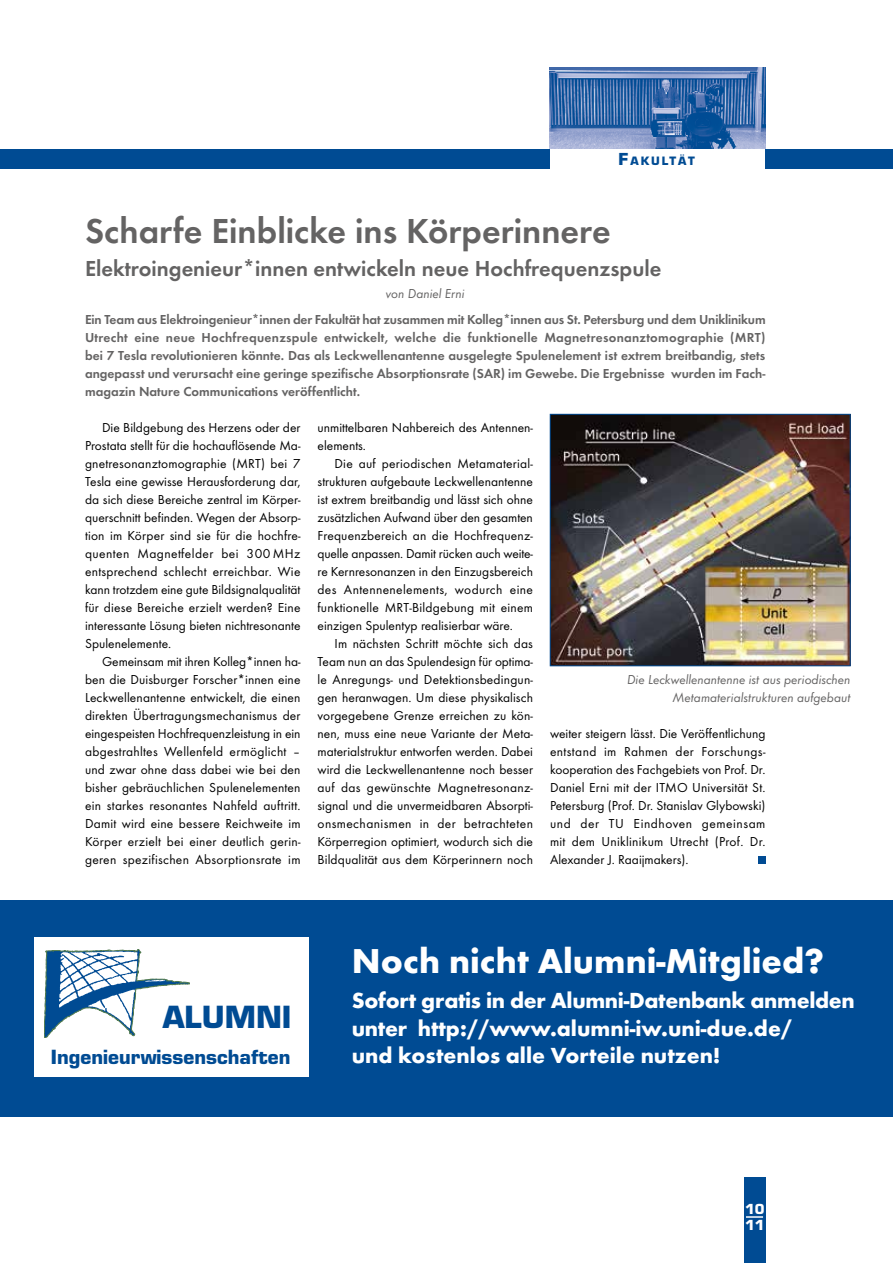
<style>
.page{position:relative;width:893px;height:1263px;background:#fff}
.page>*{position:absolute;margin:0;border:0;box-sizing:border-box;transform-origin:0 0}
.t1{font:36px "Futura T Dem";color:#646363}
.t2{font:700 35.85px "Futura T";color:#fff}
.t3{font:700 29.7px "Eurostile";color:#004b93}
.t4{font:700 22.65px/27.3px "Futura T";color:#fff}
.t5{font:22.5px "Futura T Dem";color:#646363}
.t6{font:700 19.05px "Eurostile";color:#004b93}
.t7{font:13.5px/18px "Futura T Boo";color:#000;text-align:justify}
.t8{font:13.5px/18px "Futura T Dem";color:#646363;text-align:justify}
.t9{font:13.5px/18px "Futura T Boo Obl";color:#646363;text-align:right}
.t10{font:700 13.5px/16.2px "Eurostile";color:#fff}
.t11{font:700 11.25px "Eurostile";letter-spacing:.17em;color:#004b93}
.s1{font-size:16.05px}
</style>
<div class="page">
<div style="left:0;top:149px;width:550px;height:20px;background:#004b93"></div>
<div style="left:765px;top:149px;width:128px;height:20px;background:#004b93"></div>
<img style="left:552px;top:416px;width:296px;height:248px">
<div style="left:550px;top:414px;width:300px;height:252px;border:1px solid #004b93"></div>
<div style="left:758px;top:856px;width:7px;height:8px;background:#004b93"></div>
<div style="left:0;top:900px;width:893px;height:216px;background:#004b93"></div>
<div style="left:34px;top:937px;width:275px;height:140px;background:#fff"></div>
<svg style="left:45px;top:949px;width:145px;height:89px"></svg>
<img style="left:550px;top:68px;width:215px;height:81px">
<div style="left:744px;top:1178px;width:21px;height:85px;background:#004b93"></div>
<svg style="left:746px;top:1216px;width:17px;height:2px"></svg>
<p class="t11" style="left:619px;top:154px;width:78px"><span class="s1">F</span>AKULTÄT</p>
<h1 class="t1" style="left:85px;top:210px;width:527px">Scharfe Einblicke ins Körperinnere</h1>
<h3 class="t5" style="left:85px;top:255px;width:578px">Elektroingenieur*innen entwickeln neue Hochfrequenzspule</h3>
<p class="t9" style="left:386px;top:285px;width:80px">von Daniel Erni</p>
<p class="t8" style="left:85px;top:310px;width:682px">Ein Team aus Elektroingenieur*innen der Fakultät hat zusammen mit Kolleg*innen aus St. Petersburg und dem Uniklinikum Utrecht eine neue Hochfrequenzspule entwickelt, welche die funktionelle Magnetresonanztomographie (MRT) bei 7 Tesla revolutionieren könnte. Das als Leckwellenantenne ausgelegte Spulenelement ist extrem breitbandig, stets angepasst und verursacht eine geringe spezifische Absorptionsrate (SAR) im Gewebe. Die Ergebnisse wurden im Fach&shy;magazin Nature Communications veröffentlicht.</p>
<p class="t7" style="left:85px;top:419px;width:217px;text-indent:17px">Die Bildgebung des Herzens oder der Prostata stellt für die hochauflösende Ma&shy;gnetresonanztomographie (MRT) bei 7<br>Tesla eine gewisse Herausforderung dar, da sich diese Bereiche zentral im Körper&shy;querschnitt befinden. Wegen der Absorp&shy;tion im Körper sind sie für die hochfre&shy;quenten Magnetfelder bei 300 MHz entsprechend schlecht erreichbar. Wie kann trotzdem eine gute Bildsignalqualität für diese Bereiche erzielt werden? Eine interessante Lösung bieten nichtresonante Spulenelemente.</p>
<p class="t7" style="left:85px;top:653px;width:217px;text-indent:17px">Gemeinsam mit ihren Kolleg*innen ha&shy;ben die Duisburger Forscher*innen eine Leckwellenantenne entwickelt, die einen direkten Übertragungsmechanismus der eingespeisten Hochfrequenzleistung in ein abgestrahltes Wellenfeld ermöglicht – und zwar ohne dass dabei wie bei den bisher gebräuchlichen Spulenelementen ein starkes resonantes Nahfeld auftritt.<br>Damit wird eine bessere Reichweite im Körper erzielt bei einer deutlich gerin&shy;geren spezifischen Absorptionsrate im</p>
<p class="t7" style="left:318px;top:419px;width:217px">unmittelbaren Nahbereich des Antennen&shy;elements.</p>
<p class="t7" style="left:317px;top:455px;width:217px;text-indent:17px">Die auf periodischen Metamaterial&shy;strukturen aufgebaute Leckwellenantenne ist extrem breitbandig und lässt sich ohne zusätzlichen Aufwand über den gesamten Frequenzbereich an die Hochfrequenz&shy;quelle anpassen. Damit rücken auch weite&shy;re Kernresonanzen in den Einzugsbereich des Antennenelements, wodurch eine funktionelle MRT-Bildgebung mit einem einzigen Spulentyp realisierbar wäre.</p>
<p class="t7" style="left:318px;top:635px;width:217px;text-indent:17px">Im nächsten Schritt möchte sich das Team nun an das Spulendesign für optima&shy;le Anregungs- und Detektionsbedingun&shy;gen heranwagen. Um diese physikalisch vorgegebene Grenze erreichen zu kön&shy;nen, muss eine neue Variante der Meta&shy;materialstruktur entworfen werden. Dabei wird die Leckwellenantenne noch besser auf das gewünschte Magnetresonanz&shy;signal und die unvermeidbaren Absorpti&shy;onsmechanismen in der betrachteten Körperregion optimiert, wodurch sich die Bildqualität aus dem Körperinnern noch</p>
<p class="t9" style="left:627px;top:671px;width:225px">Die Leckwellenantenne ist aus periodischen<br>Metamaterialstrukturen aufgebaut</p>
<p class="t7" style="left:550px;top:724px;width:217px">weiter steigern lässt. Die Veröffentlichung entstand im Rahmen der Forschungs&shy;kooperation des Fachgebiets von Prof. Dr.<br>Daniel Erni mit der ITMO Universität St.<br>Petersburg (Prof. Dr. Stanislav Glybowski) und der TU Eindhoven gemeinsam mit dem Uniklinikum Utrecht (Prof. Dr.<br>Alexander J. Raaijmakers).</p>
<h3 class="t3" style="left:163px;top:998px;width:130px">ALUMNI</h3>
<h3 class="t6" style="left:51px;top:1045px;width:241px">Ingenieurwissenschaften</h3>
<h2 class="t2" style="left:352px;top:940px;width:474px">Noch nicht Alumni-Mitglied?</h2>
<h3 class="t4" style="left:352px;top:987px;width:504px">Sofort gratis in der Alumni-Datenbank anmelden unter http://www.alumni-iw.uni-due.de/<br>und kostenlos alle Vorteile nutzen!</h3>
<p class="t10" style="left:745px;top:1201px;width:21px">10<br>11</p>
</div>
